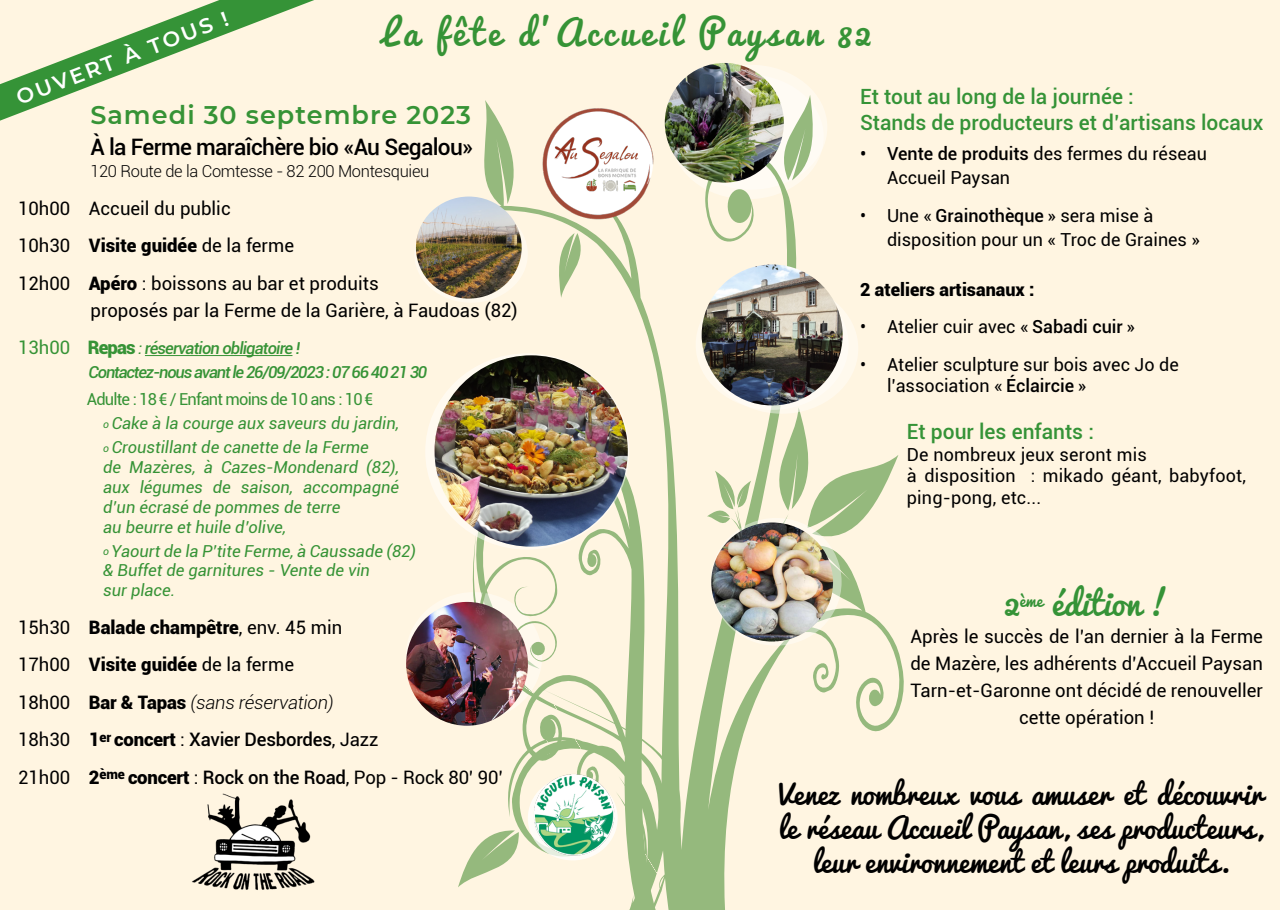
<style>
.page{position:relative;width:1280px;height:910px;background:#fff5e1}
.page>*{position:absolute;margin:0;border:0;box-sizing:border-box;transform-origin:0 0}
.t1{font:34.5px "Pacifico";letter-spacing:.12em;color:#369336}
.t2{font:33px "Pacifico";color:#359337}
.t3{font:28.5px/34.2px "Pacifico";color:#000;text-align:center}
.t4{font:600 25.5px "Montserrat";letter-spacing:.04em;color:#369336}
.t5{font:500 22.65px "Roboto";letter-spacing:-.03em;color:#000}
.t6{font:500 21px/25.2px "Roboto";color:#359337}
.t7{font:600 21px "Montserrat";color:#fff}
.t8{font:18.6px/37.5px "Roboto";color:#000}
.t9{font:18px/21.6px "Roboto";color:#000}
.t10{font:900 18px "Roboto";color:#000}
.t11{font:italic 16.5px/19.8px "Roboto";color:#369336}
.t12{font:italic 500 16.5px/24px "Roboto";letter-spacing:-.07em;color:#369336}
.t13{font:300 16.5px "Roboto";letter-spacing:-.02em;color:#000}
.s1{font-weight:900}
.s2{font-weight:400;font-style:normal;font-size:18.6px}
.s3{font-weight:900;font-style:normal;font-size:18.6px}
.s4{font-weight:400}
.s5{font-style:normal}
.s6{font-size:10.5px}
.s7{font-weight:300;font-style:italic}
.s8{font-weight:500}
</style>
<div class="page">
<div style="left:676px;top:66px;width:150px;height:122px;background:#fff9ed;border-radius:50%"></div>
<img style="left:192px;top:793px;width:123px;height:97px">
<svg style="left:448px;top:95px;width:456px;height:815px"></svg>
<div style="left:707px;top:285px;width:150px;height:127px;background:#fff9ed;border-radius:50%"></div>
<svg style="left:697px;top:281px;width:150px;height:128px"></svg>
<div style="left:710px;top:518px;width:132px;height:128px;border:3px solid #fff;border-radius:50%"></div>
<div style="left:414px;top:205px;width:114px;height:98px;border:3px solid #fff;border-radius:50%"></div>
<img style="left:416px;top:197px;width:106px;height:102px">
<img style="left:711px;top:522px;width:122px;height:120px">
<img style="left:434px;top:355px;width:194px;height:192px">
<svg style="left:458px;top:533px;width:248px;height:377px"></svg>
<img style="left:406px;top:602px;width:122px;height:124px">
<div style="left:528px;top:776px;width:90px;height:84px;border:3px solid #fff;border-radius:50%"></div>
<img style="left:530px;top:773px;width:84px;height:83px">
<img style="left:541px;top:107px;width:114px;height:113px">
<hr style="left:145px;top:355px;width:147px;height:1px;background:#369336">
<img style="left:702px;top:264px;width:141px;height:141px;border-radius:70px">
<img style="left:665px;top:63px;width:119px;height:120px;border-radius:60px">
<svg style="left:0;top:0;width:314px;height:121px"></svg>
<p class="t7" style="left:12px;top:84px;width:227px;rotate:-21deg">OUVERT À TOUS !</p>
<h1 class="t1" style="left:382px;top:14px;width:490px">La fête d’Accueil Paysan 82</h1>
<p class="t6" style="left:860px;top:83px;width:405px">Et tout au long de la journée :<br>Stands de producteurs et d’artisans locaux</p>
<h3 class="t4" style="left:90px;top:96px;width:382px">Samedi 30 septembre 2023</h3>
<p class="t5" style="left:90px;top:131px;width:384px">À la Ferme maraîchère bio «Au Segalou»</p>
<p class="t13" style="left:90px;top:160px;width:340px">120 Route de la Comtesse - 82 200 Montesquieu</p>
<p class="t8" style="left:18px;top:189px;width:362px">10h00 Accueil du public<br>10h30 <span class="s1">Visite guidée</span> de la ferme<br>12h00 <span class="s1">Apéro</span> : boissons au bar et produits</p>
<p class="t8" style="left:91px;top:291px;width:429px">proposés par la Ferme de la Garière, à Faudoas (82)</p>
<p class="t12" style="left:88px;top:336px;width:340px;text-indent:-70px"><span class="s2">13h00</span> <span class="s3">Repas</span> <span class="s4">:</span> réservation obligatoire !<br>Contactez-nous avant le 26/09/2023 : 07 66 40 21 30</p>
<p class="t11" style="left:103px;top:387px;width:297px;line-height:24px;text-indent:-16px"><span class="s5">Adulte : 18 € / Enfant moins de 10 ans : 10 €<br></span><span class="s6">o</span> Cake à la courge aux saveurs du jardin, <span class="s6">o</span> Croustillant de canette de la Ferme</p>
<p class="t11" style="left:103px;top:457px;width:297px">de Mazères, à Cazes-Mondenard (82), aux légumes de saison, accompagné d’un écrasé de pommes de terre<br>au beurre et huile d’olive,</p>
<p class="t11" style="left:103px;top:540px;width:314px"><span class="s6">o</span> Yaourt de la P’tite Ferme, à Caussade (82) &amp; Buffet de garnitures - Vente de vin<br>sur place.</p>
<p class="t8" style="left:18px;top:608px;width:486px">15h30 <span class="s1">Balade champêtre</span>, env. 45 min<br>17h00 <span class="s1">Visite guidée</span> de la ferme<br>18h00 <span class="s1">Bar &amp; Tapas</span> <span class="s7">(sans réservation)<br></span>18h30 <span class="s1">1</span><sup>er</sup> <span class="s1">concert</span> : <span class="s8">Xavier Desbordes</span>, Jazz<br>21h00 <span class="s1">2</span><sup>ème</sup> <span class="s1">concert</span> : <span class="s8">Rock on the Road</span>, Pop - Rock 80’ 90’</p>
<p class="t9" style="left:887px;top:141px;width:321px;line-height:24px;text-indent:-27px"><span class="s8">• Vente de produits</span> des fermes du réseau<br>Accueil Paysan</p>
<p class="t9" style="left:887px;top:203px;width:314px;line-height:24px;text-indent:-27px">• Une « <span class="s8">Grainothèque</span> » sera mise à disposition pour un « Troc de Graines »</p>
<p class="t10" style="left:860px;top:277px;width:176px">2 ateliers artisanaux :</p>
<p class="t9" style="left:860px;top:315px;width:277px">• Atelier cuir avec « <span class="s8">Sabadi cuir</span> »</p>
<p class="t9" style="left:887px;top:353px;width:293px;text-indent:-27px">• Atelier sculpture sur bois avec Jo de l’association « <span class="s8">Éclaircie</span> »</p>
<p class="t6" style="left:907px;top:418px;width:189px">Et pour les enfants :</p>
<p class="t9" style="left:907px;top:443px;width:341px">De nombreux jeux seront mis<br>à disposition : mikado géant, babyfoot, ping-pong, etc...</p>
<h2 class="t2" style="left:1005px;top:585px;width:165px">2<sup>ème</sup> édition !</h2>
<p class="t8" style="left:910px;top:622px;width:354px;line-height:27px;text-align:center">Après le succès de l’an dernier à la Ferme de Mazère, les adhérents d’Accueil Paysan Tarn-et-Garonne ont décidé de renouveller cette opération !</p>
<h3 class="t3" style="left:779px;top:778px;width:485px">Venez nombreux vous amuser et découvrir le réseau Accueil Paysan, ses producteurs, leur environnement et leurs produits.</h3>
</div>
